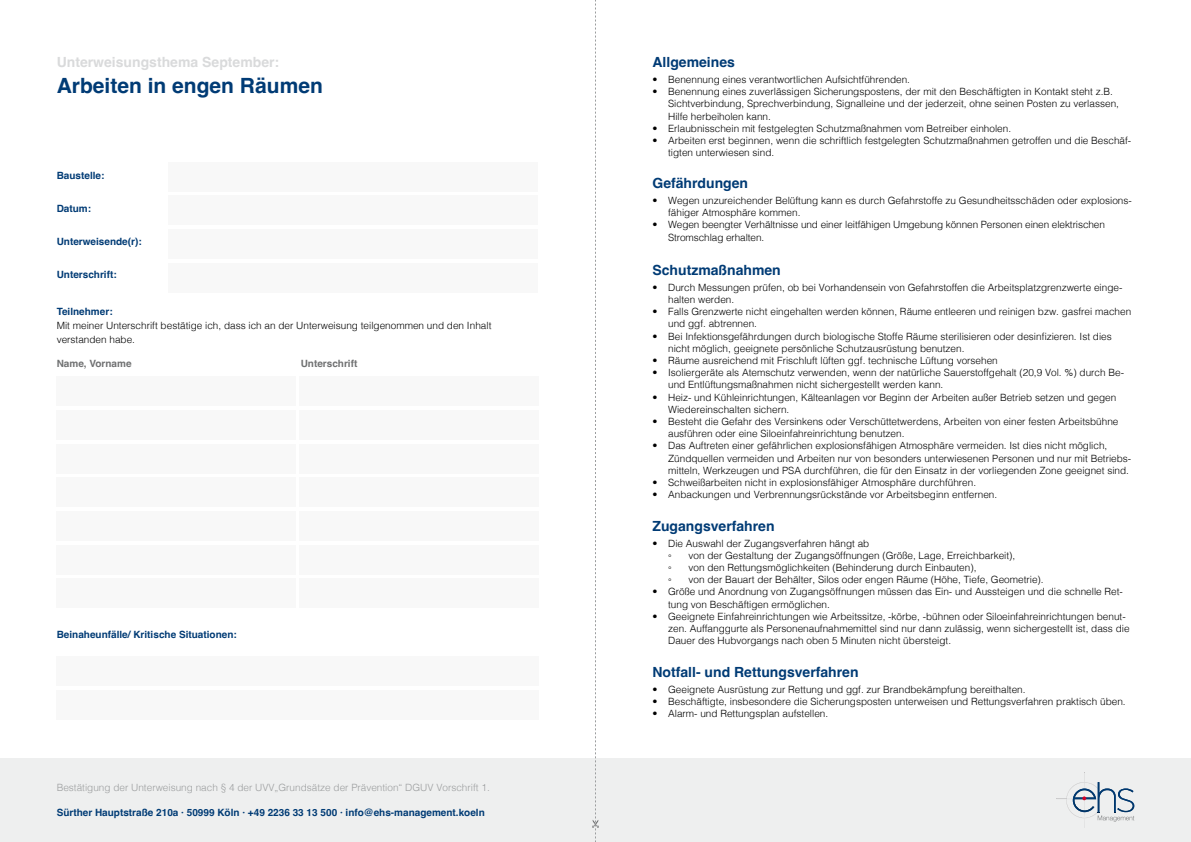
<style>
.page{position:relative;width:1191px;height:842px;background:#fff}
.page>*{position:absolute;margin:0;border:0;box-sizing:border-box;transform-origin:0 0}
.t1{font:700 21px "Helvetica";color:#003b75}
.t2{font:700 14px "Helvetica";color:#003b75}
.t3{font:700 14px "Helvetica";color:#d9dadb}
.t4{font:300 10px/12.2px "Helvetica";color:#000}
.t5{font:700 10px "Helvetica";color:#003b75}
.t6{font:300 10px "Helvetica";color:#9c9e9f}
.t7{font:700 10px "Helvetica";color:#707172}
.t8{font:10px "Arial";color:#000}
</style>
<div class="page">
<div style="left:0;top:758px;width:1191px;height:84px;background:#eeefef"></div>
<div style="left:57px;top:377px;width:239px;height:29px;background:#f8f8f8"></div>
<div style="left:57px;top:511px;width:239px;height:30px;background:#f8f8f8"></div>
<div style="left:57px;top:444px;width:239px;height:29px;background:#f8f8f8"></div>
<div style="left:300px;top:377px;width:239px;height:29px;background:#f8f8f8"></div>
<div style="left:300px;top:511px;width:239px;height:30px;background:#f8f8f8"></div>
<div style="left:300px;top:444px;width:239px;height:29px;background:#f8f8f8"></div>
<div style="left:57px;top:410px;width:239px;height:30px;background:#f8f8f8"></div>
<div style="left:57px;top:545px;width:239px;height:29px;background:#f8f8f8"></div>
<div style="left:57px;top:478px;width:239px;height:29px;background:#f8f8f8"></div>
<div style="left:300px;top:410px;width:239px;height:30px;background:#f8f8f8"></div>
<div style="left:300px;top:545px;width:239px;height:29px;background:#f8f8f8"></div>
<div style="left:300px;top:478px;width:239px;height:29px;background:#f8f8f8"></div>
<svg style="left:592px;top:0;width:7px;height:842px"></svg>
<div style="left:169px;top:162px;width:369px;height:30px;background:#f8f8f8"></div>
<div style="left:169px;top:229px;width:369px;height:30px;background:#f8f8f8"></div>
<div style="left:169px;top:196px;width:369px;height:29px;background:#f8f8f8"></div>
<div style="left:169px;top:263px;width:369px;height:30px;background:#f8f8f8"></div>
<div style="left:57px;top:690px;width:482px;height:30px;background:#f8f8f8"></div>
<div style="left:57px;top:656px;width:482px;height:30px;background:#f8f8f8"></div>
<div style="left:57px;top:579px;width:239px;height:29px;background:#f8f8f8"></div>
<div style="left:300px;top:579px;width:239px;height:29px;background:#f8f8f8"></div>
<svg style="left:1056px;top:772px;width:79px;height:56px"></svg>
<h2 class="t3" style="left:57px;top:54px;width:224px">Unterweisungsthema September:</h2>
<h1 class="t1" style="left:57px;top:72px;width:268px">Arbeiten in engen Räumen</h1>
<p class="t5" style="left:57px;top:170px;width:49px">Baustelle:</p>
<p class="t5" style="left:57px;top:203px;width:36px">Datum:</p>
<p class="t5" style="left:57px;top:236px;width:87px">Unterweisende(r):</p>
<p class="t5" style="left:57px;top:269px;width:61px">Unterschrift:</p>
<p class="t5" style="left:57px;top:306px;width:57px">Teilnehmer:</p>
<p class="t4" style="left:57px;top:318px;width:436px;line-height:14px">Mit meiner Unterschrift bestätige ich, dass ich an der Unterweisung teilgenommen und den Inhalt verstanden habe.</p>
<p class="t7" style="left:57px;top:358px;width:76px">Name, Vorname</p>
<p class="t7" style="left:301px;top:358px;width:58px">Unterschrift</p>
<p class="t5" style="left:57px;top:629px;width:182px">Beinaheunfälle/ Kritische Situationen:</p>
<p class="t6" style="left:57px;top:779px;width:434px">Bestätigung der Unterweisung nach § 4 der UVV„Grundsätze der Prävention“ DGUV Vorschrift 1.</p>
<p class="t5" style="left:57px;top:806px;width:429px">Sürther Hauptstraße 210a · 50999 Köln · +49 2236 33 13 500 · info@ehs-management.koeln</p>
<h2 class="t2" style="left:652px;top:54px;width:84px">Allgemeines</h2>
<p class="t4" style="left:652px;top:73px;width:259px">• Benennung eines verantwortlichen Aufsichtführenden.</p>
<p class="t4" style="left:668px;top:85px;width:452px;text-indent:-16px">• Benennung eines zuverlässigen Sicherungspostens, der mit den Beschäftigten in Kontakt steht z.B.<br>Sichtverbindung, Sprechverbindung, Signalleine und der jederzeit, ohne seinen Posten zu verlassen,<br>Hilfe herbeiholen kann.</p>
<p class="t4" style="left:652px;top:121px;width:360px">• Erlaubnisschein mit festgelegten Schutzmaßnahmen vom Betreiber einholen.</p>
<p class="t4" style="left:668px;top:134px;width:464px;text-indent:-16px">• Arbeiten erst beginnen, wenn die schriftlich festgelegten Schutzmaßnahmen getroffen und die Beschäf&shy;tigten unterwiesen sind.</p>
<h2 class="t2" style="left:652px;top:175px;width:97px">Gefährdungen</h2>
<p class="t4" style="left:668px;top:194px;width:465px;text-indent:-16px">• Wegen unzureichender Belüftung kann es durch Gefahrstoffe zu Gesundheitsschäden oder explosions&shy;fähiger Atmosphäre kommen.</p>
<p class="t4" style="left:668px;top:218px;width:438px;text-indent:-16px">• Wegen beengter Verhältnisse und einer leitfähigen Umgebung können Personen einen elektrischen<br>Stromschlag erhalten.</p>
<h2 class="t2" style="left:652px;top:262px;width:130px">Schutzmaßnahmen</h2>
<p class="t4" style="left:668px;top:281px;width:456px;text-indent:-16px">• Durch Messungen prüfen, ob bei Vorhandensein von Gefahrstoffen die Arbeitsplatzgrenzwerte einge&shy;halten werden.</p>
<p class="t4" style="left:668px;top:305px;width:464px;text-indent:-16px">• Falls Grenzwerte nicht eingehalten werden können, Räume entleeren und reinigen bzw. gasfrei machen und ggf. abtrennen.</p>
<p class="t4" style="left:668px;top:329px;width:445px;text-indent:-16px">• Bei Infektionsgefährdungen durch biologische Stoffe Räume sterilisieren oder desinfizieren. Ist dies nicht möglich, geeignete persönliche Schutzausrüstung benutzen.</p>
<p class="t4" style="left:652px;top:354px;width:347px">• Räume ausreichend mit Frischluft lüften ggf. technische Lüftung vorsehen</p>
<p class="t4" style="left:668px;top:366px;width:457px;text-indent:-16px">• Isoliergeräte als Atemschutz verwenden, wenn der natürliche Sauerstoffgehalt (20,9 Vol. %) durch Be&shy;und Entlüftungsmaßnahmen nicht sichergestellt werden kann.</p>
<p class="t4" style="left:668px;top:390px;width:449px;text-indent:-16px">• Heiz- und Kühleinrichtungen, Kälteanlagen vor Beginn der Arbeiten außer Betrieb setzen und gegen<br>Wiedereinschalten sichern.</p>
<p class="t4" style="left:668px;top:415px;width:452px;text-indent:-16px">• Besteht die Gefahr des Versinkens oder Verschüttetwerdens, Arbeiten von einer festen Arbeitsbühne ausführen oder eine Siloeinfahreinrichtung benutzen.</p>
<p class="t4" style="left:668px;top:439px;width:464px;text-indent:-16px">• Das Auftreten einer gefährlichen explosionsfähigen Atmosphäre vermeiden. Ist dies nicht möglich,<br>Zündquellen vermeiden und Arbeiten nur von besonders unterwiesenen Personen und nur mit Betriebs&shy;mitteln, Werkzeugen und PSA durchführen, die für den Einsatz in der vorliegenden Zone geeignet sind.</p>
<p class="t4" style="left:652px;top:476px;width:325px">• Schweißarbeiten nicht in explosionsfähiger Atmosphäre durchführen.</p>
<p class="t4" style="left:652px;top:488px;width:346px">• Anbackungen und Verbrennungsrückstände vor Arbeitsbeginn entfernen.</p>
<p class="t4" style="left:652px;top:536px;width:218px">• Die Auswahl der Zugangsverfahren hängt ab</p>
<p class="t8" style="left:668px;top:549px;width:5px">◦</p>
<p class="t4" style="left:688px;top:548px;width:328px">von der Gestaltung der Zugangsöffnungen (Größe, Lage, Erreichbarkeit),</p>
<p class="t8" style="left:668px;top:561px;width:5px">◦</p>
<p class="t4" style="left:688px;top:561px;width:289px">von den Rettungsmöglichkeiten (Behinderung durch Einbauten),</p>
<p class="t8" style="left:668px;top:573px;width:5px">◦</p>
<p class="t4" style="left:688px;top:573px;width:357px">von der Bauart der Behälter, Silos oder engen Räume (Höhe, Tiefe, Geometrie).</p>
<p class="t4" style="left:668px;top:585px;width:456px;text-indent:-16px">• Größe und Anordnung von Zugangsöffnungen müssen das Ein- und Aussteigen und die schnelle Ret&shy;tung von Beschäftigen ermöglichen.</p>
<p class="t4" style="left:668px;top:609px;width:463px;text-indent:-16px">• Geeignete Einfahreinrichtungen wie Arbeitssitze, -körbe, -bühnen oder Siloeinfahreinrichtungen benut&shy;zen. Auffanggurte als Personenaufnahmemittel sind nur dann zulässig, wenn sichergestellt ist, dass die<br>Dauer des Hubvorgangs nach oben 5 Minuten nicht übersteigt.</p>
<p class="t4" style="left:652px;top:683px;width:375px">• Geeignete Ausrüstung zur Rettung und ggf. zur Brandbekämpfung bereithalten.</p>
<p class="t4" style="left:652px;top:695px;width:475px">• Beschäftigte, insbesondere die Sicherungsposten unterweisen und Rettungsverfahren praktisch üben.</p>
<p class="t4" style="left:652px;top:707px;width:177px">• Alarm- und Rettungsplan aufstellen.</p>
<h2 class="t2" style="left:652px;top:517px;width:124px">Zugangsverfahren</h2>
<h2 class="t2" style="left:652px;top:664px;width:208px">Notfall- und Rettungsverfahren</h2>
</div>
